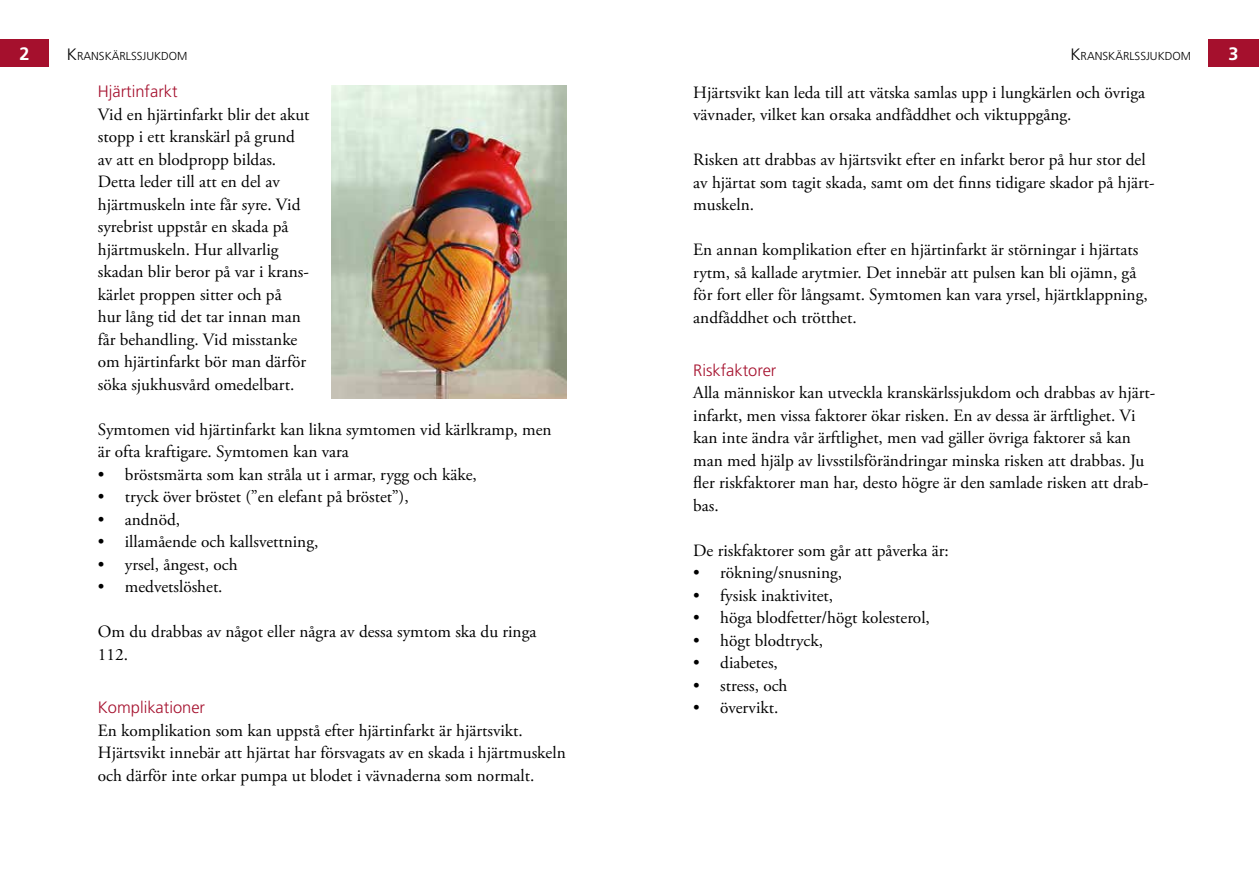
<style>
.page{position:relative;width:1259px;height:893px;background:#fff}
.page>*{position:absolute;margin:0;border:0;box-sizing:border-box;transform-origin:0 0}
.t1{font:700 18px "Frutiger LT Std";color:#fff}
.t2{font:17.25px/22.5px "Adobe Garamond Pro";color:#000}
.t3{font:300 16.5px "Frutiger LT Std";color:#a5102d}
.t4{font:300 11.55px "Frutiger LT Std";color:#000}
.s1{font-size:16.5px}
</style>
<div class="page">
<div style="left:0;top:39px;width:49px;height:28px;background:#a5102d"></div>
<div style="left:1208px;top:39px;width:51px;height:28px;background:#a5102d"></div>
<img style="left:332px;top:85px;width:234px;height:314px">
<p class="t1" style="left:19px;top:43px;width:12px">2</p>
<p class="t4" style="left:67px;top:50px;width:122px"><span class="s1">K</span>RANSKÄRLSSJUKDOM</p>
<p class="t4" style="left:1070px;top:50px;width:122px"><span class="s1">K</span>RANSKÄRLSSJUKDOM</p>
<p class="t1" style="left:1228px;top:43px;width:12px">3</p>
<p class="t3" style="left:98px;top:82px;width:81px">Hjärtinfarkt</p>
<p class="t2" style="left:98px;top:104px;width:213px">Vid en hjärtinfarkt blir det akut stopp i ett kranskärl på grund av att en blodpropp bildas.<br>Detta leder till att en del av hjärtmuskeln inte får syre. Vid syrebrist uppstår en skada på hjärtmuskeln. Hur allvarlig skadan blir beror på var i krans&shy;kärlet proppen sitter och på<br>hur lång tid det tar innan man får behandling. Vid misstanke om hjärtinfarkt bör man därför söka sjukhusvård omedelbart.</p>
<p class="t2" style="left:98px;top:419px;width:455px">Symtomen vid hjärtinfarkt kan likna symtomen vid kärlkramp, men är ofta kraftigare. Symtomen kan vara</p>
<p class="t2" style="left:98px;top:464px;width:380px">• bröstsmärta som kan stråla ut i armar, rygg och käke,</p>
<p class="t2" style="left:98px;top:486px;width:312px">• tryck över bröstet (”en elefant på bröstet”),</p>
<p class="t2" style="left:98px;top:509px;width:84px">• andnöd,</p>
<p class="t2" style="left:98px;top:531px;width:222px">• illamående och kallsvettning,</p>
<p class="t2" style="left:98px;top:554px;width:141px">• yrsel, ångest, och</p>
<p class="t2" style="left:98px;top:576px;width:126px">• medvetslöshet.</p>
<p class="t2" style="left:98px;top:621px;width:440px">Om du drabbas av något eller några av dessa symtom ska du ringa<br>112.</p>
<p class="t2" style="left:693px;top:81px;width:453px">Hjärtsvikt kan leda till att vätska samlas upp i lungkärlen och övriga vävnader, vilket kan orsaka andfåddhet och viktuppgång.</p>
<p class="t2" style="left:693px;top:149px;width:463px">Risken att drabbas av hjärtsvikt efter en infarkt beror på hur stor del av hjärtat som tagit skada, samt om det fnns tidigare skador på hjärt&shy;muskeln.</p>
<p class="t2" style="left:693px;top:239px;width:456px">En annan komplikation efter en hjärtinfarkt är störningar i hjärtats rytm, så kallade arytmier. Det innebär att pulsen kan bli ojämn, gå för fort eller för långsamt. Symtomen kan vara yrsel, hjärtklappning, andfåddhet och trötthet.</p>
<p class="t3" style="left:693px;top:361px;width:85px">Riskfaktorer</p>
<p class="t2" style="left:693px;top:382px;width:463px">Alla människor kan utveckla kranskärlssjukdom och drabbas av hjärt&shy;infarkt, men vissa faktorer ökar risken. En av dessa är ärftlighet. Vi kan inte ändra vår ärftlighet, men vad gäller övriga faktorer så kan man med hjälp av livsstilsförändringar minska risken att drabbas. Ju fer riskfaktorer man har, desto högre är den samlade risken att drab&shy;bas.</p>
<p class="t2" style="left:693px;top:540px;width:257px">De riskfaktorer som går att påverka är:</p>
<p class="t2" style="left:693px;top:562px;width:150px">• rökning/snusning,</p>
<p class="t2" style="left:693px;top:585px;width:141px">• fysisk inaktivitet,</p>
<p class="t2" style="left:693px;top:607px;width:238px">• höga blodfetter/högt kolesterol,</p>
<p class="t2" style="left:693px;top:630px;width:131px">• högt blodtryck,</p>
<p class="t2" style="left:693px;top:652px;width:86px">• diabetes,</p>
<p class="t2" style="left:693px;top:675px;width:96px">• stress, och</p>
<p class="t2" style="left:693px;top:697px;width:87px">• övervikt.</p>
<p class="t3" style="left:98px;top:698px;width:109px">Komplikationer</p>
<p class="t2" style="left:98px;top:720px;width:469px">En komplikation som kan uppstå efter hjärtinfarkt är hjärtsvikt.<br>Hjärtsvikt innebär att hjärtat har försvagats av en skada i hjärtmuskeln och därför inte orkar pumpa ut blodet i vävnaderna som normalt.</p>
</div>
